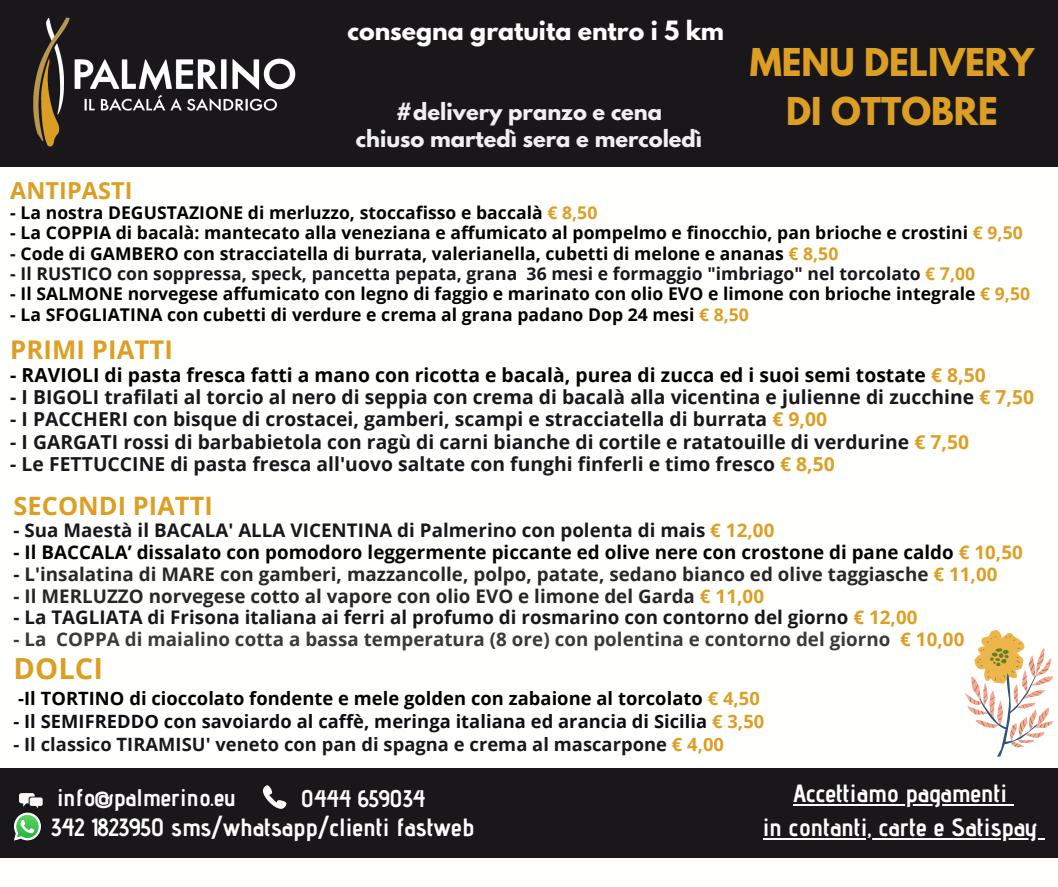
<style>
.page{position:relative;width:1058px;height:887px;background:#fff}
.page>*{position:absolute;margin:0;border:0;box-sizing:border-box;transform-origin:0 0}
.t1{font:700 33.9px/49.2px "League Spartan";color:#dc9f24;text-align:center}
.t2{font:700 29.1px "Open Sans";letter-spacing:.005em;color:#dc9f24}
.t3{font:700 25.65px "Open Sans";letter-spacing:.005em;color:#dc9f24}
.t4{font:700 25.35px "Open Sans";letter-spacing:.005em;color:#dc9f24}
.t5{font:700 24.9px/34px "Advent Pro";color:#fffffe;text-align:center}
.t6{font:700 24px "Advent Pro";color:#fff}
.t7{font:700 24px "Advent Pro";color:#fffffe}
.t8{font:700 23.55px "League Spartan";color:#fffffe}
.t9{font:700 23.4px "Open Sans";letter-spacing:.005em;color:#dc9f24}
.t10{font:700 21px/26.5px "League Spartan";color:#f0f0f1;text-align:center}
.t11{font:700 19.35px "Open Sans";letter-spacing:.005em;color:#1a171b}
.t12{font:700 19.35px "Open Sans";letter-spacing:.005em;color:#000}
.t13{font:700 18.75px "Open Sans";letter-spacing:.005em;color:#282727}
.t14{font:700 18.75px "Open Sans";letter-spacing:.005em;color:#1a171b}
.t15{font:700 18.75px "Open Sans";letter-spacing:.005em;color:#000}
.t16{font:700 18.75px "Open Sans";letter-spacing:.005em;color:#3a3a3a}
.t17{font:700 18.3px "Open Sans";letter-spacing:.005em;color:#100d12}
.t18{font:700 18.3px "Open Sans";letter-spacing:.005em;color:#000}
.t19{font:700 18.3px "Open Sans";letter-spacing:.005em;color:#1a171b}
.t20{font:700 17.55px "Open Sans";letter-spacing:.005em;color:#000}
.t21{font:700 17.55px "Open Sans";letter-spacing:.005em;color:#1a171b}
.s1{color:#dc9f24}
.s2{color:#100d12}
.s3{color:#1a171b}
</style>
<div class="page">
<div style="left:0;top:0;width:1058px;height:166px;background:#1a171b"></div>
<img style="left:33px;top:17px;width:263px;height:130px">
<div style="left:0;top:768px;width:1058px;height:90px;background:#1a171b"></div>
<svg style="left:263px;top:785px;width:23px;height:23px"></svg>
<svg style="left:14px;top:793px;width:29px;height:47px"></svg>
<hr style="left:793px;top:803px;width:214px;height:2px;background:#fffffe">
<hr style="left:762px;top:837px;width:275px;height:2px;background:#fffffe">
<svg style="left:965px;top:630px;width:89px;height:126px"></svg>
<h3 class="t8" style="left:347px;top:18px;width:378px">consegna gratuita entro i 5 km</h3>
<p class="t10" style="left:356px;top:101px;width:348px">#delivery pranzo e cena<br>chiuso martedì sera e mercoledì</p>
<h1 class="t1" style="left:749px;top:42px;width:286px">MENU DELIVERY<br>DI OTTOBRE</h1>
<h3 class="t9" style="left:10px;top:174px;width:124px">ANTIPASTI</h3>
<p class="t20" style="left:10px;top:200px;width:588px">- La nostra DEGUSTAZIONE di merluzzo, stoccafisso e baccalà <span class="s1">€ 8,50</span></p>
<p class="t20" style="left:10px;top:220px;width:1013px">- La COPPIA di bacalà: mantecato alla veneziana e affumicato al pompelmo e finocchio, pan brioche e crostini <span class="s1">€ 9,50</span></p>
<p class="t20" style="left:10px;top:241px;width:829px"><span class="s2">-</span> Code di GAMBERO con stracciatella di burrata, valerianella, cubetti di melone e ananas <span class="s1">€ 8,50</span></p>
<p class="t21" style="left:10px;top:261px;width:966px">- Il RUSTICO con soppressa, speck, pancetta pepata, grana 36 mesi e formaggio "imbriago" nel torcolato <span class="s1">€ 7,00</span></p>
<p class="t20" style="left:10px;top:281px;width:1021px">- Il SALMONE norvegese affumicato con legno di faggio e marinato con olio EVO e limone con brioche integrale <span class="s1">€ 9,50</span></p>
<p class="t20" style="left:10px;top:302px;width:740px">- La SFOGLIATINA con cubetti di verdure e crema al grana padano Dop 24 mesi <span class="s1">€ 8,50</span></p>
<h3 class="t3" style="left:10px;top:332px;width:164px">PRIMI PIATTI</h3>
<p class="t12" style="left:10px;top:361px;width:977px">- RAVIOLI di pasta fresca fatti a mano con ricotta e bacalà, purea di zucca ed i suoi semi tostate <span class="s1">€ 8,50</span></p>
<p class="t11" style="left:10px;top:383px;width:1025px">- I BIGOLI trafilati al torcio al nero di seppia con crema di bacalà alla vicentina e julienne di zucchine <span class="s1">€ 7,50</span></p>
<p class="t11" style="left:10px;top:406px;width:818px">- I PACCHERI con bisque di crostacei, gamberi, scampi e stracciatella di burrata <span class="s1">€ 9,00</span></p>
<p class="t11" style="left:10px;top:428px;width:960px">- I GARGATI rossi di barbabietola con ragù di carni bianche di cortile e ratatouille di verdurine <span class="s1">€ 7,50</span></p>
<p class="t11" style="left:10px;top:450px;width:826px">- Le FETTUCCINE di pasta fresca all'uovo saltate con funghi finferli e timo fresco <span class="s1">€ 8,50</span></p>
<h3 class="t4" style="left:13px;top:487px;width:201px">SECONDI PIATTI</h3>
<p class="t14" style="left:13px;top:517px;width:762px">- Sua Maestà il BACALA' ALLA VICENTINA di Palmerino con polenta di mais <span class="s1">€ 12,00</span></p>
<p class="t15" style="left:13px;top:539px;width:1011px">- Il BACCALA’ dissalato con pomodoro leggermente piccante ed olive nere con crostone di pane caldo <span class="s1">€ 10,50</span></p>
<p class="t13" style="left:13px;top:560px;width:985px"><span class="s3">-</span> L'insalatina di MARE con gamberi, mazzancolle, polpo, patate, sedano bianco ed olive taggiasche <span class="s1">€ 11,00</span></p>
<p class="t13" style="left:13px;top:582px;width:752px">- Il MERLUZZO norvegese cotto al vapore con olio EVO e limone del Garda <span class="s1">€ 11,00</span></p>
<p class="t14" style="left:13px;top:604px;width:905px">- La TAGLIATA di Frisona italiana ai ferri al profumo di rosmarino con contorno del giorno <span class="s1">€ 12,00</span></p>
<p class="t16" style="left:13px;top:626px;width:952px">- La COPPA di maialino cotta a bassa temperatura (8 ore) con polentina e contorno del giorno <span class="s1">€ 10,00</span></p>
<h2 class="t2" style="left:13px;top:648px;width:91px">DOLCI</h2>
<p class="t18" style="left:18px;top:685px;width:743px">-Il TORTINO di cioccolato fondente e mele golden con zabaione al torcolato <span class="s1">€ 4,50</span></p>
<p class="t17" style="left:13px;top:708px;width:752px">- Il SEMIFREDDO con savoiardo al caffè, meringa italiana ed arancia di Sicilia <span class="s1">€ 3,50</span></p>
<p class="t19" style="left:13px;top:731px;width:712px">- Il classico TIRAMISU' veneto con pan di spagna e crema al mascarpone <span class="s1">€ 4,00</span></p>
<h3 class="t6" style="left:57px;top:783px;width:180px">info@palmerino.eu</h3>
<h3 class="t7" style="left:301px;top:784px;width:126px">0444 659034</h3>
<h3 class="t5" style="left:51px;top:810px;width:424px">342 1823950 sms/whatsapp/clienti fastweb</h3>
<h3 class="t5" style="left:762px;top:775px;width:276px">Accettiamo pagamenti<br>in contanti, carte e Satispay</h3>
</div>
